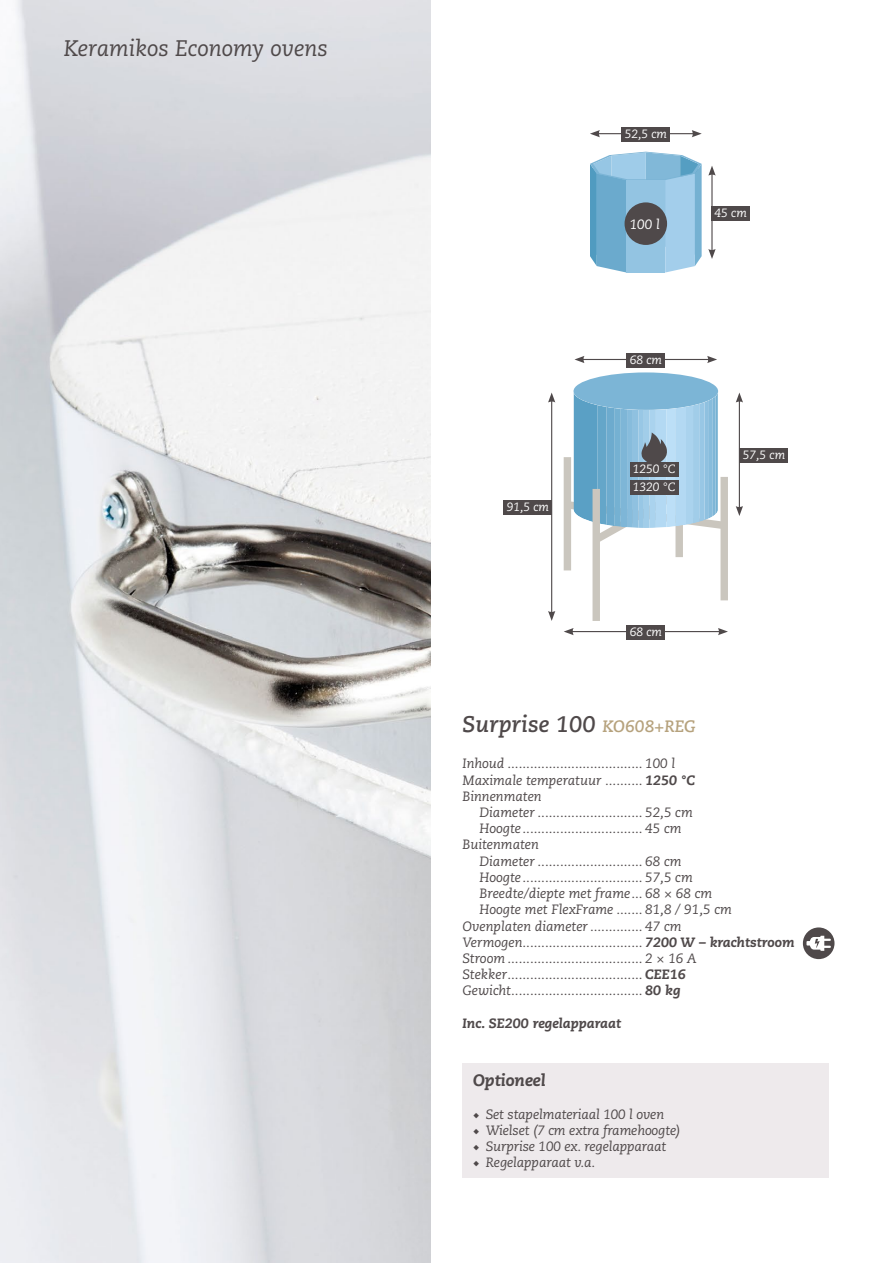
<style>
.page{position:relative;width:893px;height:1263px;background:#fff}
.page>*{position:absolute;margin:0;border:0;box-sizing:border-box;transform-origin:0 0}
.t1{font:italic 22.5px "Caecilia LT Std";color:#4f494a}
.t2{font:italic 700 22.5px "Caecilia LT Std";color:#4f494a}
.t3{font:italic 800 16.5px "Caecilia LT Std";color:#4f494a}
.t4{font:italic 13.5px/16.2px "Caecilia LT Std";color:#4f494a}
.t5{font:italic 800 13.5px "Caecilia LT Std";color:#4f494a}
.t6{font:italic 13.5px "Caecilia LT Std";color:#fff}
.t7{font:italic 12px/18px "Caecilia LT Std";color:#fff}
.s1{font-size:16.5px;color:#b6a27d}
.s2{font-weight:800}
.s3{font-family:"Minion Pro";font-style:normal}
</style>
<div class="page">
<img style="left:0;top:0;width:431px;height:1263px">
<div style="left:462px;top:1063px;width:367px;height:115px;background:#eeeaec"></div>
<div style="left:803px;top:927px;width:31px;height:32px;background:#4f494a;border-radius:50%"></div>
<svg style="left:806px;top:936px;width:25px;height:15px"></svg>
<div style="left:675px;top:475px;width:8px;height:82px;background:#cac6be"></div>
<div style="left:573px;top:372px;width:145px;height:38px;background:#7cb5d6;border-radius:50%"></div>
<svg style="left:590px;top:152px;width:112px;height:121px;background:#8ec0dd"></svg>
<div style="left:720px;top:477px;width:8px;height:123px;background:#cac6be"></div>
<div style="left:564px;top:457px;width:7px;height:113px;background:#cac6be"></div>
<div style="left:625px;top:202px;width:42px;height:43px;background:#4f494a;border-radius:50%"></div>
<hr style="left:571px;top:631px;width:149px;height:1px;background:#4f494a">
<svg style="left:564px;top:628px;width:10px;height:7px"></svg>
<svg style="left:718px;top:628px;width:10px;height:7px"></svg>
<hr style="left:582px;top:359px;width:127px;height:1px;background:#4f494a">
<svg style="left:574px;top:356px;width:10px;height:7px"></svg>
<svg style="left:707px;top:356px;width:10px;height:7px"></svg>
<hr style="left:597px;top:133px;width:97px;height:1px;background:#4f494a">
<svg style="left:590px;top:130px;width:10px;height:7px"></svg>
<svg style="left:692px;top:130px;width:10px;height:7px"></svg>
<div style="left:627px;top:625px;width:38px;height:15px;background:#4f494a"></div>
<div style="left:627px;top:353px;width:38px;height:15px;background:#4f494a"></div>
<div style="left:622px;top:128px;width:48px;height:14px;background:#4f494a"></div>
<hr style="left:551px;top:400px;width:1px;height:213px;background:#4f494a">
<svg style="left:548px;top:611px;width:7px;height:10px"></svg>
<div style="left:504px;top:501px;width:48px;height:14px;background:#4f494a"></div>
<div style="left:740px;top:448px;width:48px;height:14px;background:#4f494a"></div>
<hr style="left:711px;top:173px;width:2px;height:78px;background:#4f494a">
<svg style="left:708px;top:249px;width:8px;height:10px"></svg>
<svg style="left:708px;top:166px;width:8px;height:10px"></svg>
<div style="left:711px;top:206px;width:39px;height:14px;background:#4f494a"></div>
<div style="left:592px;top:489px;width:8px;height:132px;background:#cac6be"></div>
<svg style="left:548px;top:391px;width:195px;height:158px"></svg>
<div style="left:630px;top:462px;width:48px;height:15px;background:#4f494a"></div>
<div style="left:630px;top:480px;width:48px;height:15px;background:#4f494a"></div>
<h1 class="t1" style="left:64px;top:36px;width:266px">Keramikos Economy ovens</h1>
<p class="t7" style="left:507px;top:498px;width:44px">91,5 cm</p>
<p class="t7" style="left:625px;top:125px;width:44px">52,5 cm</p>
<p class="t6" style="left:630px;top:216px;width:32px">100 l</p>
<p class="t7" style="left:714px;top:204px;width:34px">45 cm</p>
<p class="t7" style="left:630px;top:351px;width:34px">68 cm</p>
<p class="t7" style="left:633px;top:460px;width:44px">1250 °C<br>1320 °C</p>
<p class="t7" style="left:743px;top:446px;width:44px">57,5 cm</p>
<p class="t7" style="left:630px;top:623px;width:34px">68 cm</p>
<h1 class="t2" style="left:462px;top:711px;width:235px">Surprise 100 <span class="s1">KO608+REG</span></h1>
<p class="t4" style="left:462px;top:756px;width:234px">Inhoud .................................... 100 l<br>Maximale temperatuur .......... <span class="s2">1250 °C<br></span>Binnenmaten</p>
<p class="t4" style="left:479px;top:805px;width:215px">Diameter ............................ 52,5 cm</p>
<p class="t4" style="left:479px;top:821px;width:204px">Hoogte................................ 45 cm</p>
<p class="t4" style="left:462px;top:837px;width:78px">Buitenmaten</p>
<p class="t4" style="left:479px;top:853px;width:204px">Diameter ............................ 68 cm</p>
<p class="t4" style="left:479px;top:869px;width:215px">Hoogte................................ 57,5 cm</p>
<p class="t4" style="left:479px;top:886px;width:234px">Breedte/diepte met frame... 68 × 68 cm</p>
<p class="t4" style="left:479px;top:902px;width:254px">Hoogte met FlexFrame ....... 81,8 / 91,5 cm</p>
<p class="t4" style="left:462px;top:918px;width:221px">Ovenplaten diameter .............. 47 cm</p>
<p class="t4" style="left:462px;top:934px;width:334px">Vermogen................................ <span class="s2">7200 W – krachtstroom</span></p>
<p class="t4" style="left:462px;top:950px;width:236px">Stroom .................................... 2 × 16 A</p>
<p class="t4" style="left:462px;top:967px;width:225px">Stekker.................................... <span class="s2">CEE16</span></p>
<p class="t4" style="left:462px;top:983px;width:220px">Gewicht................................... <span class="s2">80 kg</span></p>
<p class="t5" style="left:462px;top:1015px;width:160px">Inc. SE200 regelapparaat</p>
<p class="t3" style="left:473px;top:1071px;width:74px">Optioneel</p>
<p class="t4" style="left:473px;top:1106px;width:193px"><span class="s3">◆</span> Set stapelmateriaal 100 l oven</p>
<p class="t4" style="left:473px;top:1122px;width:209px"><span class="s3">◆</span> Wielset (7 cm extra framehoogte)</p>
<p class="t4" style="left:473px;top:1139px;width:195px"><span class="s3">◆</span> Surprise 100 ex. regelapparaat</p>
<p class="t4" style="left:473px;top:1155px;width:124px"><span class="s3">◆</span> Regelapparaat v.a.</p>
</div>
